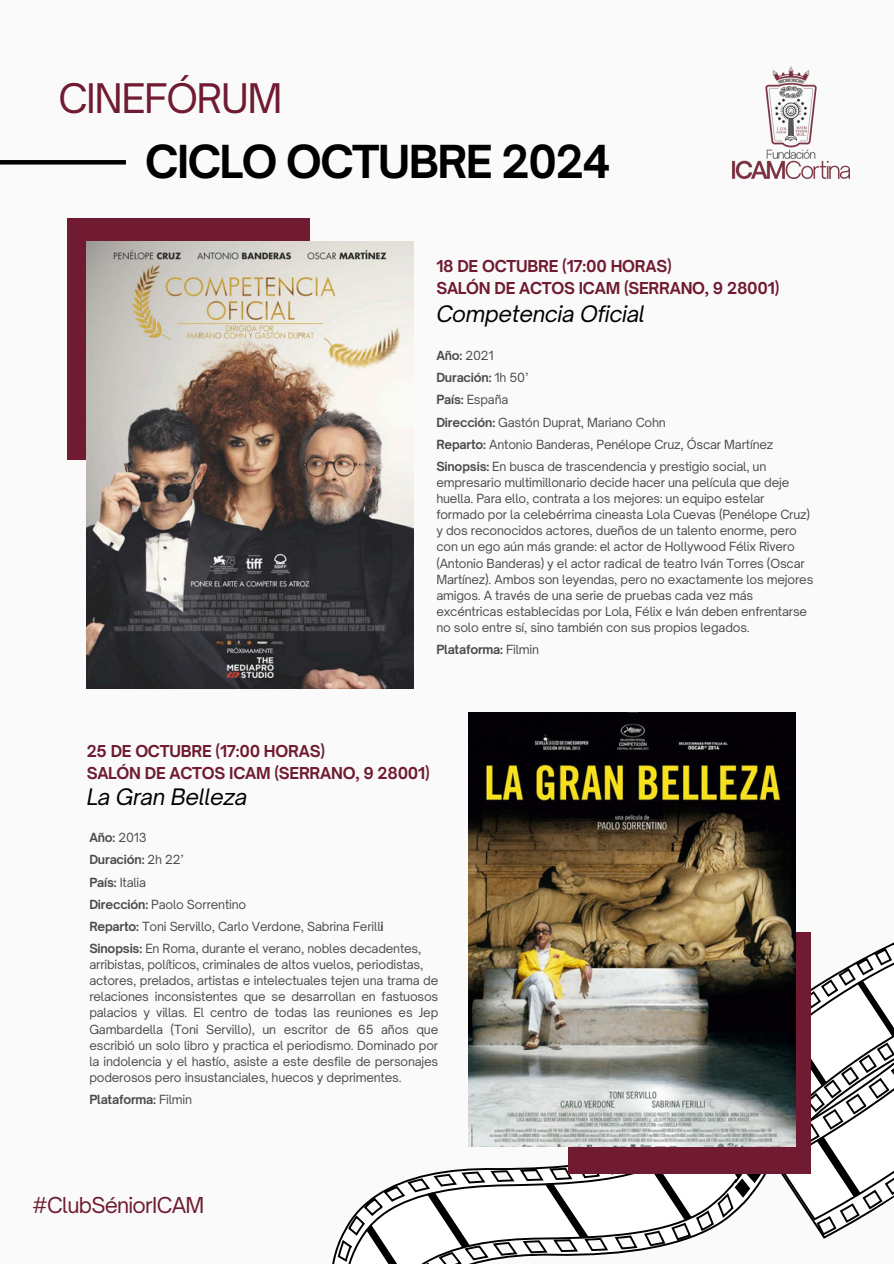
<style>
.page{position:relative;width:894px;height:1264px;background:#fff}
.page>*{position:absolute;margin:0;border:0;box-sizing:border-box;transform-origin:0 0}
.t1{font:700 43.5px "Open Sauce One";letter-spacing:-.035em;color:#000}
.t2{font:39px "Open Sauce One";letter-spacing:-.035em;color:#701b31}
.t3{font:italic 21.75px "Open Sauce One";letter-spacing:-.015em;color:#000}
.t4{font:21px "Open Sauce One";letter-spacing:-.035em;color:#701b31}
.t5{font:700 15.75px/21.3px "Open Sauce One";letter-spacing:-.015em;color:#701b31}
.t6{font:12px/16px "Open Sauce One";letter-spacing:-.015em;color:#000}
.t7{font:700 12px "Open Sauce One";letter-spacing:-.015em;color:#000}
.s1{font-weight:700}
.s2{font-weight:400}
</style>
<div class="page">
<div style="left:0;top:0;width:893px;height:1263px;background:#fafafa"></div>
<hr style="left:0;top:160px;width:126px;height:4px;background:#000">
<svg style="left:332px;top:841px;width:464px;height:422px"></svg>
<svg style="left:365px;top:1224px;width:41px;height:39px"></svg>
<svg style="left:427px;top:1189px;width:43px;height:60px"></svg>
<svg style="left:544px;top:1179px;width:45px;height:62px"></svg>
<svg style="left:650px;top:1174px;width:41px;height:47px"></svg>
<svg style="left:732px;top:918px;width:161px;height:324px"></svg>
<svg style="left:702px;top:960px;width:191px;height:263px"></svg>
<div style="left:568px;top:932px;width:242px;height:242px;background:#701b31"></div>
<img style="left:469px;top:712px;width:326px;height:434px">
<div style="left:68px;top:218px;width:241px;height:242px;background:#701b31"></div>
<img style="left:87px;top:241px;width:326px;height:447px">
<img style="left:732px;top:66px;width:117px;height:113px">
<p class="t2" style="left:58px;top:74px;width:225px">CINEFÓRUM</p>
<h1 class="t1" style="left:145px;top:134px;width:467px">CICLO OCTUBRE 2024</h1>
<h3 class="t5" style="left:436px;top:255px;width:344px">18 DE OCTUBRE (17:00 HORAS)<br>SALÓN DE ACTOS ICAM (SERRANO, 9 28001)</h3>
<h3 class="t3" style="left:436px;top:300px;width:210px">Competencia Oficial</h3>
<p class="t6" style="left:436px;top:344px;width:338px;line-height:22.2px"><span class="s1">Año:</span> 2021<br><span class="s1">Duración:</span> 1h 50’<br><span class="s1">País:</span> España<br><span class="s1">Dirección:</span> Gastón Duprat, Mariano Cohn<br><span class="s1">Reparto:</span> Antonio Banderas, Penélope Cruz, Óscar Martínez<br><span class="s1">Sinopsis:</span> En busca de trascendencia y prestigio social, un</p>
<p class="t6" style="left:436px;top:474px;width:378px">empresario multimillonario decide hacer una película que deje huella. Para ello, contrata a los mejores: un equipo estelar formado por la celebérrima cineasta Lola Cuevas (Penélope Cruz) y dos reconocidos actores, dueños de un talento enorme, pero con un ego aún más grande: el actor de Hollywood Félix Rivero (Antonio Banderas) y el actor radical de teatro Iván Torres (Oscar Martínez). Ambos son leyendas, pero no exactamente los mejores amigos. A través de una serie de pruebas cada vez más excéntricas establecidas por Lola, Félix e Iván deben enfrentarse no solo entre sí, sino también con sus propios legados.</p>
<p class="t7" style="left:436px;top:642px;width:104px">Plataforma: <span class="s2">Filmin</span></p>
<h3 class="t5" style="left:87px;top:740px;width:344px">25 DE OCTUBRE (17:00 HORAS)<br>SALÓN DE ACTOS ICAM (SERRANO, 9 28001)</h3>
<h3 class="t3" style="left:87px;top:783px;width:162px">La Gran Belleza</h3>
<p class="t6" style="left:89px;top:826px;width:333px;line-height:22.2px"><span class="s1">Año:</span> 2013<br><span class="s1">Duración:</span> 2h 22’<br><span class="s1">País:</span> Italia<br><span class="s1">Dirección:</span> Paolo Sorrentino<br><span class="s1">Reparto:</span> Toni Servillo, Carlo Verdone, Sabrina Ferill<span class="s1">i<br>Sinopsis:</span> En Roma, durante el verano, nobles decadentes,</p>
<p class="t6" style="left:89px;top:956px;width:350px">arribistas, políticos, criminales de altos vuelos, periodistas, actores, prelados, artistas e intelectuales tejen una trama de relaciones inconsistentes que se desarrollan en fastuosos palacios y villas. El centro de todas las reuniones es Jep Gambardella (Toni Servillo), un escritor de 65 años que escribió un solo libro y practica el periodismo. Dominado por la indolencia y el hastío, asiste a este desfile de personajes poderosos pero insustanciales, huecos y deprimentes.</p>
<p class="t7" style="left:89px;top:1091px;width:104px">Plataforma: <span class="s2">Filmin</span></p>
<p class="t4" style="left:32px;top:1192px;width:174px">#ClubSéniorICAM</p>
</div>
